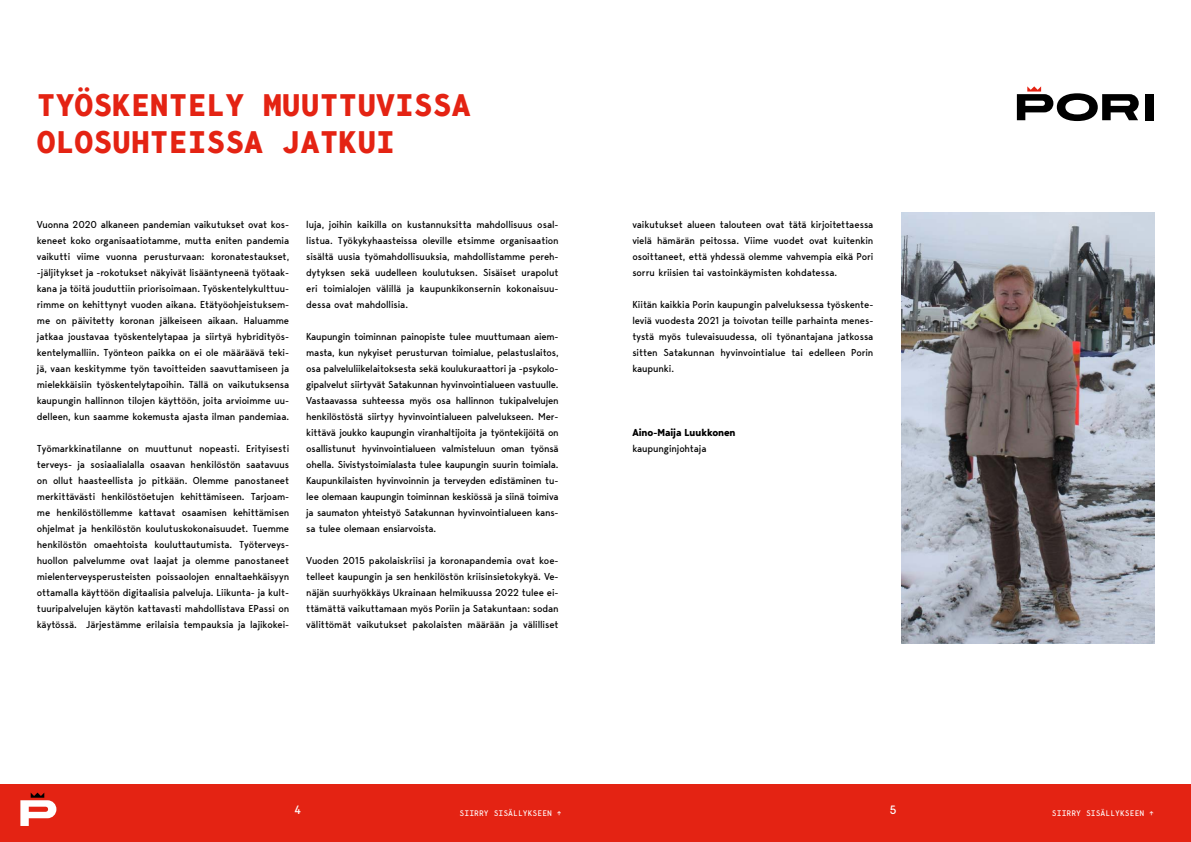
<style>
.page{position:relative;width:1191px;height:842px;background:#fff}
.page>*{position:absolute;margin:0;border:0;box-sizing:border-box;transform-origin:0 0}
.Otsikko_1{font:700 31px/37.2px "Bergen Mono";color:#e42313}
.t1{font:12px "Bergen Mono";color:#fff}
.Leipis{font:10px/16px "Bergen Text";letter-spacing:-.01em;color:#000;text-align:justify}
.Leipis-2{font:700 10px/16px "Bergen Text";letter-spacing:-.01em;color:#000}
.t2{font:8px "Bergen Mono";color:#fff}
.s1{font-weight:400}
</style>
<div class="page">
<img style="left:901px;top:213px;width:253px;height:430px">
<div style="left:1145px;top:94px;width:8px;height:26px;background:#000"></div>
<svg style="left:1016px;top:86px;width:122px;height:35px"></svg>
<div style="left:0;top:784px;width:1191px;height:58px;background:#e42313"></div>
<svg style="left:20px;top:793px;width:36px;height:33px"></svg>
<p class="Otsikko_1" style="left:37px;top:86px;width:435px">TYÖSKENTELY MUUTTUVISSA<br>OLOSUHTEISSA JATKUI</p>
<p class="Leipis" style="left:37px;top:216px;width:254px">Vuonna 2020 alkaneen pandemian vaikutukset ovat kos&shy;keneet koko organisaatiotamme, mutta eniten pandemia vaikutti viime vuonna perusturvaan: koronatestaukset, -jäljitykset ja -rokotukset näkyivät lisääntyneenä työtaak&shy;kana ja töitä jouduttiin priorisoimaan. Työskentelykulttuu&shy;rimme on kehittynyt vuoden aikana. Etätyöohjeistuksem&shy;me on päivitetty koronan jälkeiseen aikaan. Haluamme jatkaa joustavaa työskentelytapaa ja siirtyä hybridityös&shy;kentelymalliin. Työnteon paikka on ei ole määräävä teki&shy;jä, vaan keskitymme työn tavoitteiden saavuttamiseen ja mielekkäisiin työskentelytapoihin. Tällä on vaikutuksensa kaupungin hallinnon tilojen käyttöön, joita arvioimme uu&shy;delleen, kun saamme kokemusta ajasta ilman pandemiaa.</p>
<p class="Leipis" style="left:37px;top:440px;width:254px">Työmarkkinatilanne on muuttunut nopeasti. Erityisesti terveys- ja sosiaalialalla osaavan henkilöstön saatavuus on ollut haasteellista jo pitkään. Olemme panostaneet merkittävästi henkilöstöetujen kehittämiseen. Tarjoam&shy;me henkilöstöllemme kattavat osaamisen kehittämisen ohjelmat ja henkilöstön koulutuskokonaisuudet. Tuemme henkilöstön omaehtoista kouluttautumista. Työterveys&shy;huollon palvelumme ovat laajat ja olemme panostaneet mielenterveysperusteisten poissaolojen ennaltaehkäisyyn ottamalla käyttöön digitaalisia palveluja. Liikunta- ja kult&shy;tuuripalvelujen käytön kattavasti mahdollistava EPassi on käytössä. Järjestämme erilaisia tempauksia ja lajikokei-</p>
<p class="Leipis" style="left:306px;top:216px;width:254px">luja, joihin kaikilla on kustannuksitta mahdollisuus osal&shy;listua. Työkykyhaasteissa oleville etsimme organisaation sisältä uusia työmahdollisuuksia, mahdollistamme pereh&shy;dytyksen sekä uudelleen koulutuksen. Sisäiset urapolut eri toimialojen välillä ja kaupunkikonsernin kokonaisuu&shy;dessa ovat mahdollisia.</p>
<p class="Leipis" style="left:306px;top:328px;width:254px">Kaupungin toiminnan painopiste tulee muuttumaan aiem&shy;masta, kun nykyiset perusturvan toimialue, pelastuslaitos, osa palveluliikelaitoksesta sekä koulukuraattori ja -psykolo&shy;gipalvelut siirtyvät Satakunnan hyvinvointialueen vastuulle.<br>Vastaavassa suhteessa myös osa hallinnon tukipalvelujen henkilöstöstä siirtyy hyvinvointialueen palvelukseen. Mer&shy;kittävä joukko kaupungin viranhaltijoita ja työntekijöitä on osallistunut hyvinvointialueen valmisteluun oman työnsä ohella. Sivistystoimialasta tulee kaupungin suurin toimiala.<br>Kaupunkilaisten hyvinvoinnin ja terveyden edistäminen tu&shy;lee olemaan kaupungin toiminnan keskiössä ja siinä toimiva ja saumaton yhteistyö Satakunnan hyvinvointialueen kans&shy;sa tulee olemaan ensiarvoista.</p>
<p class="Leipis" style="left:306px;top:552px;width:254px">Vuoden 2015 pakolaiskriisi ja koronapandemia ovat koe&shy;telleet kaupungin ja sen henkilöstön kriisinsietokykyä. Ve&shy;näjän suurhyökkäys Ukrainaan helmikuussa 2022 tulee ei&shy;ttämättä vaikuttamaan myös Poriin ja Satakuntaan: sodan välittömät vaikutukset pakolaisten määrään ja välilliset</p>
<p class="Leipis" style="left:632px;top:216px;width:242px">vaikutukset alueen talouteen ovat tätä kirjoitettaessa vielä hämärän peitossa. Viime vuodet ovat kuitenkin osoittaneet, että yhdessä olemme vahvempia eikä Pori sorru kriisien tai vastoinkäymisten kohdatessa.</p>
<p class="Leipis" style="left:632px;top:296px;width:242px">Kiitän kaikkia Porin kaupungin palveluksessa työskente&shy;leviä vuodesta 2021 ja toivotan teille parhainta menes&shy;tystä myös tulevaisuudessa, oli työnantajana jatkossa sitten Satakunnan hyvinvointialue tai edelleen Porin kaupunki.</p>
<p class="Leipis-2" style="left:632px;top:424px;width:105px">Aino-Maija Luukkonen <span class="s1">kaupunginjohtaja</span></p>
<p class="t1" style="left:294px;top:801px;width:9px">4</p>
<p class="t2" style="left:459px;top:808px;width:104px">SIIRRY SISÄLLYKSEEN ↑</p>
<p class="t1" style="left:889px;top:801px;width:9px">5</p>
<p class="t2" style="left:1052px;top:808px;width:104px">SIIRRY SISÄLLYKSEEN ↑</p>
</div>
